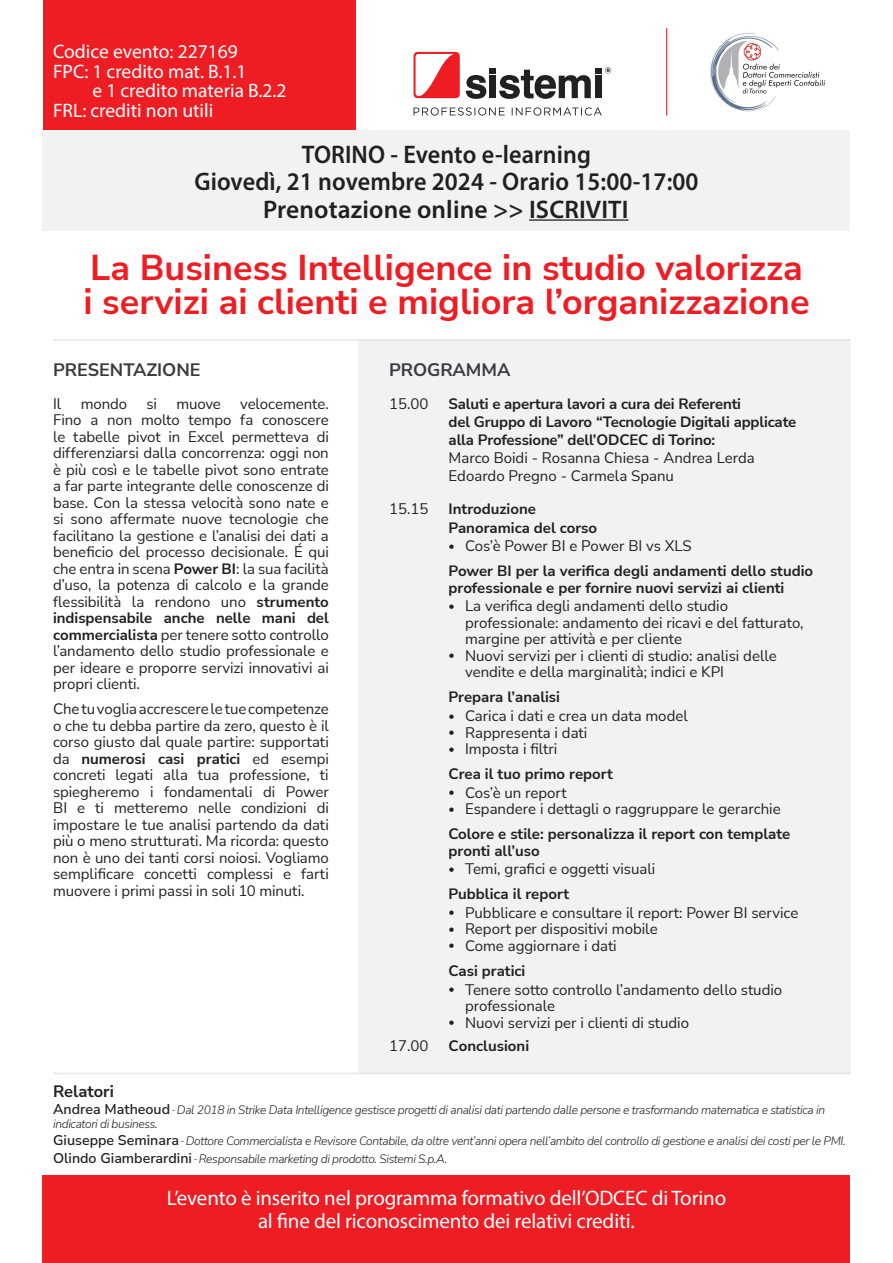
<style>
.page{position:relative;width:893px;height:1263px;background:#fff}
.page>*{position:absolute;margin:0;border:0;box-sizing:border-box;transform-origin:0 0}
.t1{font:700 36px/34.5px "Nunito Sans";color:#ee1d23}
.t2{font:600 25.5px "Myriad Pro";letter-spacing:.005em;color:#231f20;scale:.95 1}
.t3{font:600 25.5px "Myriad Pro";letter-spacing:.005em;color:#231f20}
.t4{font:21px/22.5px "Myriad Pro";letter-spacing:-.01em;color:#fff;text-align:center}
.t5{font:19.5px/19.5px "Myriad Pro";color:#fff}
.t6{font:700 18px "Nunito Sans";color:#393c3f}
.t7{font:700 16.5px "Nunito Sans";color:#231f20}
.t8{font:15px/16.5px "Nunito Sans";color:#231f20}
.t9{font:700 15px/18px "Nunito Sans";color:#231f20}
.t10{font:italic 300 12px/13.5px "Nunito Sans";letter-spacing:-.03em;color:#231f20}
.s1{font-size:12px}
.s2{font-weight:700}
.s3{font-weight:600;font-style:normal;font-size:14.25px}
.s4{font-family:"Myriad Pro"}
</style>
<div class="page">
<div style="left:358px;top:341px;width:492px;height:732px;background:#f1f2f3"></div>
<hr style="left:53px;top:1073px;width:797px;height:1px;background:#bac0c4">
<div style="left:43px;top:0;width:312px;height:130px;background:#ee1d23"></div>
<div style="left:413px;top:52px;width:47px;height:46px;background:#ee1d23;border-radius:4px"></div>
<svg style="left:413px;top:107px;width:189px;height:9px"></svg>
<svg style="left:466px;top:67px;width:145px;height:32px"></svg>
<svg style="left:416px;top:54px;width:38px;height:42px"></svg>
<img style="left:710px;top:32px;width:115px;height:80px">
<hr style="left:666px;top:28px;width:1px;height:88px;background:#ee1d23">
<div style="left:43px;top:130px;width:807px;height:100px;background:#f1f2f3"></div>
<hr style="left:529px;top:219px;width:99px;height:2px;background:#231f20">
<div style="left:43px;top:1176px;width:807px;height:87px;background:#ee1d23"></div>
<hr style="left:53px;top:339px;width:797px;height:2px;background:#bac0c4">
<p class="t5" style="left:53px;top:42px;width:186px">Codice evento: 227169</p>
<p class="t5" style="left:92px;top:61px;width:196px;text-indent:-39px">FPC: 1 credito mat. B.1.1<br>e 1 credito materia B.2.2</p>
<p class="t5" style="left:53px;top:100px;width:162px">FRL: crediti non utili</p>
<p class="t2" style="left:302px;top:138px;width:306px">TORINO - Evento e-learning</p>
<p class="t2" style="left:194px;top:165px;width:532px">Giovedì, 21 novembre 2024 - Orario 15:00-17:00</p>
<p class="t3" style="left:263px;top:193px;width:367px">Prenotazione online &gt;&gt; ISCRIVITI</p>
<p class="t1" style="left:83px;top:249px;width:728px">La Business Intelligence in studio valorizza i servizi ai clienti e migliora l’organizzazione</p>
<p class="t6" style="left:53px;top:357px;width:149px">PRESENTAZIONE</p>
<p class="t6" style="left:389px;top:357px;width:123px">PROGRAMMA</p>
<p class="t8" style="left:53px;top:395px;width:10px">Il</p>
<p class="t8" style="left:81px;top:395px;width:48px">mondo</p>
<p class="t8" style="left:146px;top:395px;width:12px">si</p>
<p class="t8" style="left:176px;top:395px;width:46px">muove</p>
<p class="t8" style="left:389px;top:395px;width:41px">15.00</p>
<p class="t9" style="left:449px;top:394px;width:349px">Saluti e apertura lavori a cura dei Referenti<br>del Gruppo di Lavoro “Tecnologie Digitali applicate alla Professione” dell’ODCEC di Torino:</p>
<p class="t8" style="left:449px;top:449px;width:308px">Marco Boidi - Rosanna Chiesa - Andrea Lerda</p>
<p class="t8" style="left:449px;top:467px;width:227px">Edoardo Pregno - Carmela Spanu</p>
<p class="t8" style="left:389px;top:500px;width:41px">15.15</p>
<p class="t9" style="left:449px;top:499px;width:89px">Introduzione</p>
<p class="t9" style="left:449px;top:518px;width:150px">Panoramica del corso</p>
<p class="t8" style="left:449px;top:537px;width:245px"><span class="s1">•</span> Cos’è Power BI e Power BI vs XLS</p>
<p class="t9" style="left:449px;top:562px;width:366px;line-height:16.5px">Power BI per la verifica degli andamenti dello studio professionale e per fornire nuovi servizi ai clienti</p>
<p class="t8" style="left:465px;top:597px;width:340px;text-indent:-16px"><span class="s1">•</span> La verifica degli andamenti dello studio professionale: andamento dei ricavi e del fatturato, margine per attività e per cliente</p>
<p class="t8" style="left:465px;top:647px;width:313px;text-indent:-16px"><span class="s1">•</span> Nuovi servizi per i clienti di studio: analisi delle vendite e della marginalità; indici e KPI</p>
<p class="t9" style="left:449px;top:688px;width:113px">Prepara l’analisi</p>
<p class="t8" style="left:449px;top:707px;width:241px"><span class="s1">•</span> Carica i dati e crea un data model</p>
<p class="t8" style="left:449px;top:723px;width:140px"><span class="s1">•</span> Rappresenta i dati</p>
<p class="t8" style="left:449px;top:740px;width:110px"><span class="s1">•</span> Imposta i filtri</p>
<p class="t9" style="left:449px;top:764px;width:166px">Crea il tuo primo report</p>
<p class="t8" style="left:449px;top:784px;width:120px"><span class="s1">•</span> Cos’è un report</p>
<p class="t8" style="left:449px;top:800px;width:334px"><span class="s1">•</span> Espandere i dettagli o raggruppare le gerarchie</p>
<p class="t9" style="left:449px;top:825px;width:343px;line-height:16.5px">Colore e stile: personalizza il report con template pronti all’uso</p>
<p class="t8" style="left:449px;top:860px;width:208px"><span class="s1">•</span> Temi, grafici e oggetti visuali</p>
<p class="t9" style="left:449px;top:884px;width:122px">Pubblica il report</p>
<p class="t8" style="left:449px;top:904px;width:351px"><span class="s1">•</span> Pubblicare e consultare il report: Power BI service</p>
<p class="t8" style="left:449px;top:920px;width:211px"><span class="s1">•</span> Report per dispositivi mobile</p>
<p class="t8" style="left:449px;top:937px;width:170px"><span class="s1">•</span> Come aggiornare i dati</p>
<p class="t9" style="left:449px;top:961px;width:78px">Casi pratici</p>
<p class="t8" style="left:465px;top:980px;width:319px;text-indent:-16px"><span class="s1">•</span> Tenere sotto controllo l’andamento dello studio professionale</p>
<p class="t8" style="left:449px;top:1013px;width:242px"><span class="s1">•</span> Nuovi servizi per i clienti di studio</p>
<p class="t8" style="left:389px;top:1037px;width:41px">17.00</p>
<p class="t9" style="left:449px;top:1036px;width:82px">Conclusioni</p>
<p class="t8" style="left:53px;top:395px;width:277px;text-align:justify;text-indent:187px">velocemente.<br>Fino a non molto tempo fa conoscere le tabelle pivot in Excel permetteva di differenziarsi dalla concorrenza: oggi non è più così e le tabelle pivot sono entrate a far parte integrante delle conoscenze di base. Con la stessa velocità sono nate e si sono affermate nuove tecnologie che facilitano la gestione e l’analisi dei dati a beneficio del processo decisionale. É qui che entra in scena <span class="s2">Power BI</span>: la sua facilità d’uso, la potenza di calcolo e la grande flessibilità la rendono uno <span class="s2">strumento indispensabile anche nelle mani del commercialista</span> per tenere sotto controllo l’andamento dello studio professionale e per ideare e proporre servizi innovativi ai propri clienti.</p>
<p class="t8" style="left:53px;top:700px;width:277px;text-align:justify">Che tu voglia accrescere le tue competenze o che tu debba partire da zero, questo è il corso giusto dal quale partire: supportati da <span class="s2">numerosi casi pratici</span> ed esempi concreti legati alla tua professione, ti spiegheremo i fondamentali di Power BI e ti metteremo nelle condizioni di impostare le tue analisi partendo da dati più o meno strutturati. Ma ricorda: questo non è uno dei tanti corsi noiosi. Vogliamo semplificare concetti complessi e farti muovere i primi passi in soli 10 minuti.</p>
<p class="t7" style="left:53px;top:1079px;width:62px">Relatori</p>
<p class="t10" style="left:53px;top:1103px;width:773px"><span class="s3">Andrea Matheoud</span> <span class="s4">-</span> Dal 2018 in Strike Data Intelligence gestisce progetti di analisi dati partendo dalle persone e trasformando matematica e statistica in indicatori di business.</p>
<p class="t10" style="left:53px;top:1134px;width:794px"><span class="s3">Giuseppe Seminara</span> <span class="s4">-</span> Dottore Commercialista e Revisore Contabile, da oltre vent’anni opera nell’ambito del controllo di gestione e analisi dei costi per le PMI.</p>
<p class="t10" style="left:53px;top:1152px;width:396px"><span class="s3">Olindo Giamberardini</span> <span class="s4">-</span> Responsabile marketing di prodotto. Sistemi S.p.A.</p>
<p class="t4" style="left:167px;top:1186px;width:561px">L’evento è inserito nel programma formativo dell’ODCEC di Torino al fine del riconoscimento dei relativi crediti.</p>
</div>
